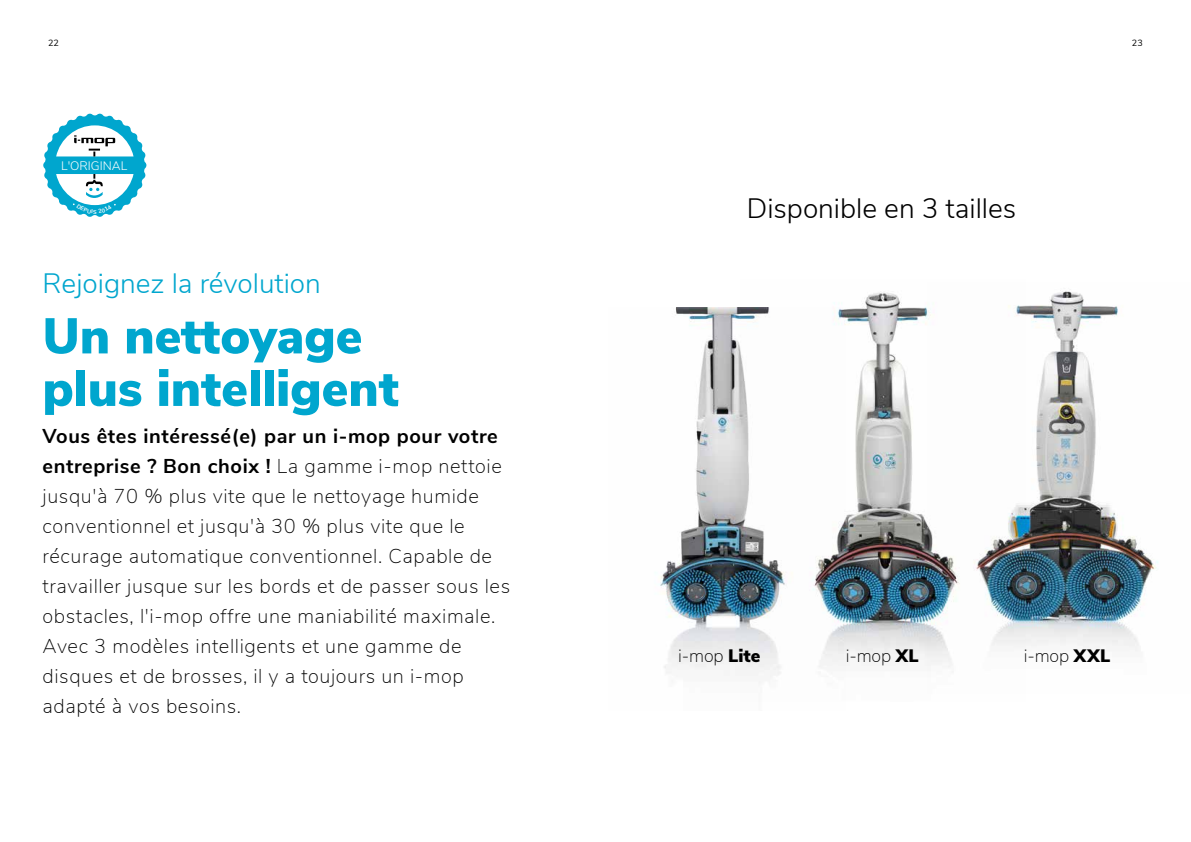
<style>
.page{position:relative;width:1191px;height:842px;background:#fff}
.page>*{position:absolute;margin:0;border:0;box-sizing:border-box;transform-origin:0 0}
.t1{font:900 50px/52.5px "Nunito Sans";color:#00a6ce}
.t2{font:300 28px "Nunito Sans";color:#00a6ce}
.t3{font:300 28px "Nunito Sans";color:#000}
.t4{font:200 20px/30px "Nunito Sans";letter-spacing:.03em;color:#000}
.t5{font:200 18px "Nunito Sans";letter-spacing:-.005em;color:#000}
.t6{font:300 12.3px "Nunito Sans";color:#fff}
.t7{font:9px "Nunito Sans";color:#000}
.s1{font-weight:700}
.s2{font-weight:900}
</style>
<div class="page">
<img style="left:660px;top:308px;width:81px;height:368px">
<img style="left:741px;top:291px;width:186px;height:392px">
<img style="left:927px;top:291px;width:231px;height:376px">
<svg style="left:43px;top:113px;width:104px;height:104px"></svg>
<p class="t7" style="left:48px;top:36px;width:12px">22</p>
<p class="t7" style="left:1132px;top:36px;width:12px">23</p>
<p class="t6" style="left:61px;top:156px;width:68px">L'ORIGINAL</p>
<h2 class="t2" style="left:43px;top:263px;width:280px">Rejoignez la révolution</h2>
<h1 class="t1" style="left:43px;top:308px;width:358px">Un nettoyage plus intelligent</h1>
<p class="t4" style="left:43px;top:421px;width:469px"><span class="s1">Vous êtes intéressé(e) par un i-mop pour votre entreprise ? Bon choix !</span> La gamme i-mop nettoie jusqu'à 70 % plus vite que le nettoyage humide conventionnel et jusqu'à 30 % plus vite que le récurage automatique conventionnel. Capable de travailler jusque sur les bords et de passer sous les obstacles, l'i-mop offre une maniabilité maximale.<br>Avec 3 modèles intelligents et une gamme de disques et de brosses, il y a toujours un i-mop adapté à vos besoins.</p>
<h2 class="t3" style="left:747px;top:188px;width:271px">Disponible en 3 tailles</h2>
<p class="t5" style="left:678px;top:643px;width:84px">i-mop <span class="s2">Lite</span></p>
<p class="t5" style="left:845px;top:643px;width:75px">i-mop <span class="s2">XL</span></p>
<p class="t5" style="left:1023px;top:643px;width:88px">i-mop <span class="s2">XXL</span></p>
</div>
